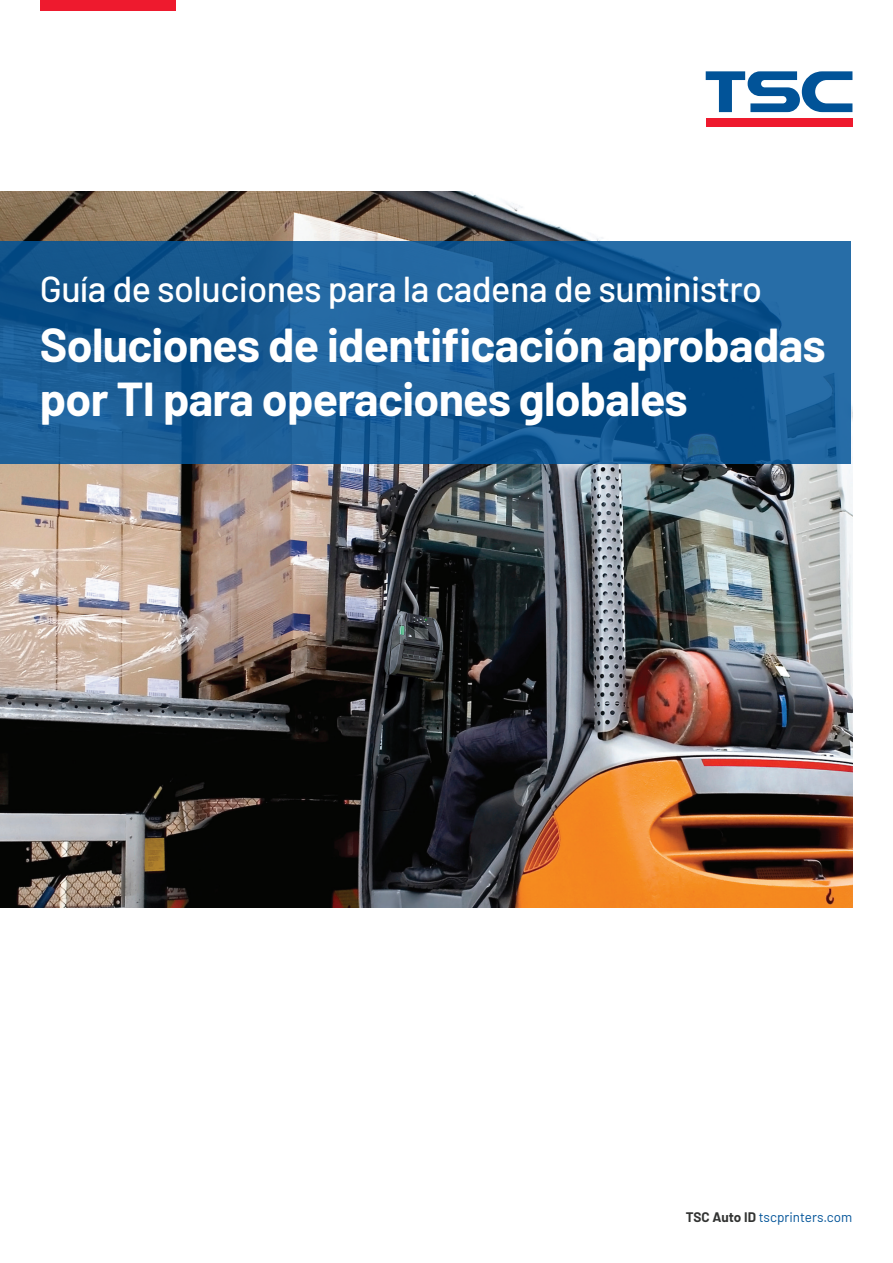
<style>
.page{position:relative;width:893px;height:1263px;background:#fff}
.page>*{position:absolute;margin:0;border:0;box-sizing:border-box;transform-origin:0 0}
.t1{font:700 46.5px/54px "Barlow";letter-spacing:-.015em;color:#fff}
.t2{font:500 36px "Barlow";letter-spacing:-.015em;color:#fff}
.t3{font:13.5px "Barlow";color:#015398}
.s1{font-weight:700;color:#323332}
</style>
<div class="page">
<img style="left:0;top:192px;width:852px;height:715px">
<div style="left:40px;top:0;width:136px;height:11px;background:#ee1a2e"></div>
<svg style="left:0;top:241px;width:850px;height:223px;background:#175b94"></svg>
<div style="left:706px;top:118px;width:146px;height:9px;background:#ee1a2e"></div>
<svg style="left:706px;top:71px;width:146px;height:41px"></svg>
<p class="t2" style="left:40px;top:262px;width:724px">Guía de soluciones para la cadena de suministro</p>
<p class="t1" style="left:40px;top:314px;width:787px">Soluciones de identificación aprobadas por TI para operaciones globales</p>
<p class="t3" style="left:686px;top:1208px;width:168px"><span class="s1">TSC Auto ID</span> tscprinters.com</p>
</div>
